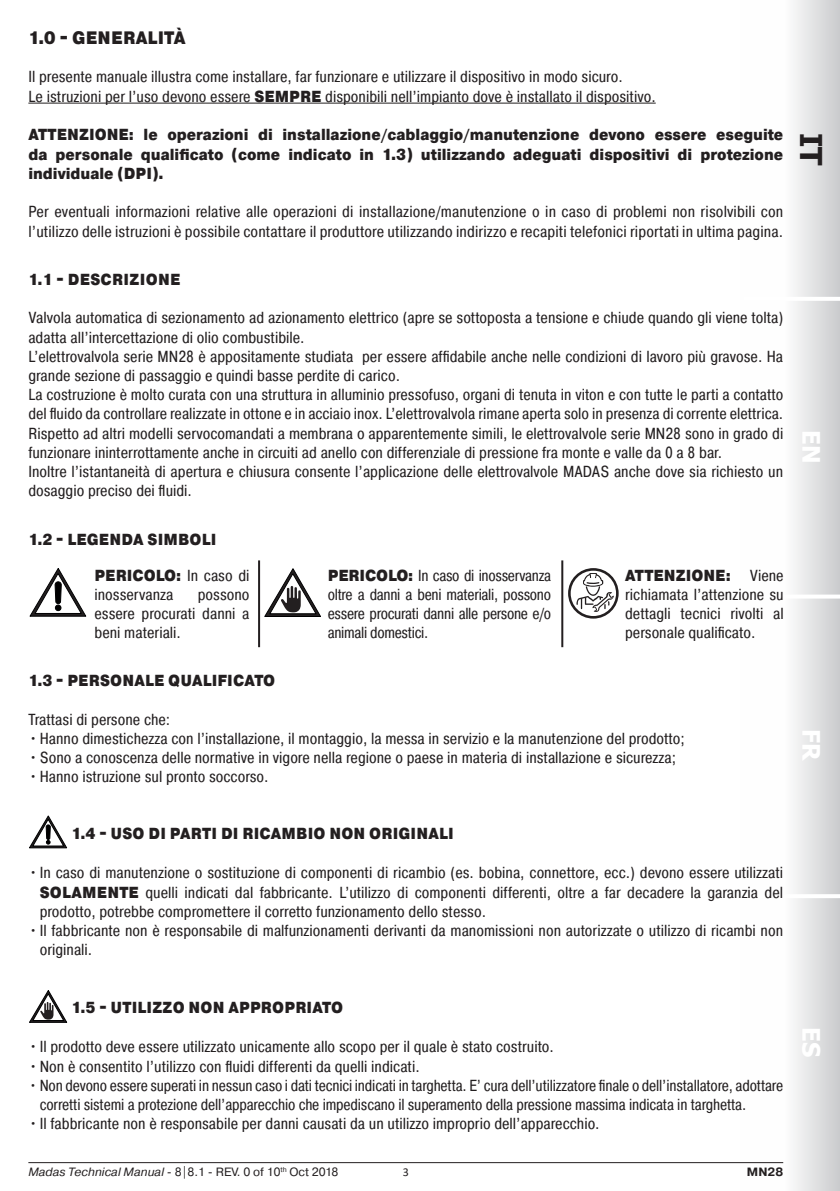
<style>
.page{position:relative;width:840px;height:1191px;background:#fff}
.page>*{position:absolute;margin:0;border:0;box-sizing:border-box;transform-origin:0 0}
.t1{font:700 30px "Tahoma";color:#231f20}
.t2{font:700 24px "Tahoma";color:#fff}
.t3{font:900 18px "Pragmatica Cond";letter-spacing:.01em;color:#231f20}
.t4{font:16px/19.2px "Pragmatica Cond";color:#231f20}
.t5{font:16px/19.2px "Pragmatica Cond";color:#231f20;text-align:justify;scale:.96 1}
.t6{font:900 16px/19.2px "Pragmatica Cond";letter-spacing:.01em;color:#231f20;text-align:justify}
.t7{font:12px "Pragmatica";color:#231f20}
.t8{font:700 12px "Pragmatica";color:#231f20}
.t9{font:12px "Calibri";color:#231f20}
.s1{font-weight:900}
.s2{font-style:italic}
</style>
<div class="page">
<div style="left:740px;top:0;width:99px;height:1191px;background:linear-gradient(to right,#fff,#d6d6d8)"></div>
<hr style="left:743px;top:297px;width:96px;height:4px;background:#fff">
<hr style="left:740px;top:594px;width:99px;height:4px;background:#fff">
<hr style="left:740px;top:894px;width:99px;height:4px;background:#fff">
<hr style="left:28px;top:1162px;width:754px;height:1px;background:#231f20">
<hr style="left:28px;top:103px;width:627px;height:1px;background:#231f20">
<svg style="left:30px;top:568px;width:56px;height:48px"></svg>
<svg style="left:264px;top:568px;width:56px;height:48px"></svg>
<svg style="left:567px;top:568px;width:51px;height:50px"></svg>
<svg style="left:570px;top:570px;width:45px;height:46px"></svg>
<svg style="left:576px;top:573px;width:37px;height:39px"></svg>
<hr style="left:258px;top:560px;width:2px;height:87px;background:#231f20">
<hr style="left:561px;top:560px;width:2px;height:87px;background:#231f20">
<svg style="left:29px;top:816px;width:38px;height:32px"></svg>
<div style="left:46px;top:825px;width:4px;height:14px;border:1px solid #000001;border-radius:2px"></div>
<svg style="left:29px;top:990px;width:38px;height:32px"></svg>
<p class="t3" style="left:28px;top:26px;width:159px">1.0 - GENERALITÀ</p>
<p class="t4" style="left:28px;top:67px;width:595px">Il presente manuale illustra come installare, far funzionare e utilizzare il dispositivo in modo sicuro.</p>
<p class="t4" style="left:28px;top:86px;width:628px">Le istruzioni per l’uso devono essere <span class="s1">SEMPRE</span> disponibili nell’impianto dove è installato il dispositivo.</p>
<p class="t6" style="left:28px;top:126px;width:756px">ATTENZIONE: le operazioni di installazione/cablaggio/manutenzione devono essere eseguite da personale qualificato (come indicato in 1.3) utilizzando adeguati dispositivi di protezione individuale (DPI).</p>
<p class="t4" style="left:28px;top:202px;width:756px">Per eventuali informazioni relative alle operazioni di installazione/manutenzione o in caso di problemi non risolvibili con l’utilizzo delle istruzioni è possibile contattare il produttore utilizzando indirizzo e recapiti telefonici riportati in ultima pagina.</p>
<p class="t6" style="left:28px;top:270px;width:154px">1.1 - DESCRIZIONE</p>
<p class="t4" style="left:28px;top:308px;width:756px">Valvola automatica di sezionamento ad azionamento elettrico (apre se sottoposta a tensione e chiude quando gli viene tolta) adatta all’intercettazione di olio combustibile.</p>
<p class="t4" style="left:28px;top:346px;width:755px">L’elettrovalvola serie MN28 è appositamente studiata per essere affidabile anche nelle condizioni di lavoro più gravose. Ha grande sezione di passaggio e quindi basse perdite di carico.</p>
<p class="t4" style="left:28px;top:385px;width:756px">La costruzione è molto curata con una struttura in alluminio pressofuso, organi di tenuta in viton e con tutte le parti a contatto del fluido da controllare realizzate in ottone e in acciaio inox. L’elettrovalvola rimane aperta solo in presenza di corrente elettrica.</p>
<p class="t4" style="left:28px;top:423px;width:756px">Rispetto ad altri modelli servocomandati a membrana o apparentemente simili, le elettrovalvole serie MN28 sono in grado di funzionare ininterrottamente anche in circuiti ad anello con differenziale di pressione fra monte e valle da 0 a 8 bar.</p>
<p class="t4" style="left:28px;top:462px;width:755px">Inoltre l’istantaneità di apertura e chiusura consente l’applicazione delle elettrovalvole MADAS anche dove sia richiesto un dosaggio preciso dei fluidi.</p>
<p class="t6" style="left:28px;top:530px;width:189px">1.2 - LEGENDA SIMBOLI</p>
<p class="t4" style="left:624px;top:565px;width:160px;text-align:justify"><span class="s1">ATTENZIONE:</span> Viene richiamata l’attenzione su dettagli tecnici rivolti al personale qualificato.</p>
<p class="t4" style="left:94px;top:565px;width:156px"><span class="s1">PERICOLO:</span> In caso di inosservanza</p>
<p class="t5" style="left:327px;top:565px;width:234px"><span class="s1">PERICOLO:</span> In caso di inosservanza oltre a danni a beni materiali, possono essere procurati danni alle persone e/o animali domestici.</p>
<p class="t4" style="left:94px;top:585px;width:156px;text-align:justify;text-indent:103px">possono essere procurati danni a beni materiali.</p>
<p class="t6" style="left:28px;top:671px;width:248px">1.3 - PERSONALE QUALIFICATO</p>
<p class="t4" style="left:28px;top:709px;width:143px">Trattasi di persone che:</p>
<p class="t4" style="left:28px;top:728px;width:657px">•Hanno dimestichezza con l’installazione, il montaggio, la messa in servizio e la manutenzione del prodotto;</p>
<p class="t4" style="left:28px;top:748px;width:649px">•Sono a conoscenza delle normative in vigore nella regione o paese in materia di installazione e sicurezza;</p>
<p class="t4" style="left:28px;top:767px;width:242px">•Hanno istruzione sul pronto soccorso.</p>
<h1 class="t1" style="left:831px;top:133px;width:34px;rotate:90deg">IT</h1>
<h2 class="t2" style="left:827px;top:430px;width:35px;rotate:90deg">EN</h2>
<h2 class="t2" style="left:827px;top:728px;width:33px;rotate:90deg">FR</h2>
<p class="t6" style="left:71px;top:824px;width:383px">1.4 - USO DI PARTI DI RICAMBIO NON ORIGINALI</p>
<p class="t4" style="left:40px;top:863px;width:744px;text-align:justify;text-indent:-11px">•In caso di manutenzione o sostituzione di componenti di ricambio (es. bobina, connettore, ecc.) devono essere utilizzati <span class="s1">SOLAMENTE</span> quelli indicati dal fabbricante. L’utilizzo di componenti differenti, oltre a far decadere la garanzia del prodotto, potrebbe compromettere il corretto funzionamento dello stesso.</p>
<p class="t4" style="left:40px;top:921px;width:744px;text-indent:-11px">•Il fabbricante non è responsabile di malfunzionamenti derivanti da manomissioni non autorizzate o utilizzo di ricambi non originali.</p>
<p class="t6" style="left:71px;top:998px;width:273px">1.5 - UTILIZZO NON APPROPRIATO</p>
<p class="t4" style="left:28px;top:1037px;width:527px">•Il prodotto deve essere utilizzato unicamente allo scopo per il quale è stato costruito.</p>
<p class="t4" style="left:28px;top:1056px;width:392px">•Non è consentito l’utilizzo con fluidi differenti da quelli indicati.</p>
<p class="t5" style="left:40px;top:1075px;width:775px;text-indent:-11px">•Non devono essere superati in nessun caso i dati tecnici indicati in targhetta. E’ cura dell’utilizzatore finale o dell’installatore, adottare corretti sistemi a protezione dell’apparecchio che impediscano il superamento della pressione massima indicata in targhetta.</p>
<p class="t4" style="left:28px;top:1114px;width:572px">•Il fabbricante non è responsabile per danni causati da un utilizzo improprio dell’apparecchio.</p>
<p class="t7" style="left:28px;top:1164px;width:311px"><span class="s2">Madas Technical Manual</span> - 8|8.1 - REV. 0 of 10<sup>th</sup> Oct 2018</p>
<p class="t8" style="left:746px;top:1164px;width:38px">MN28</p>
<p class="t9" style="left:402px;top:1163px;width:8px">3</p>
<h2 class="t2" style="left:827px;top:1027px;width:31px;rotate:90deg">ES</h2>
</div>
